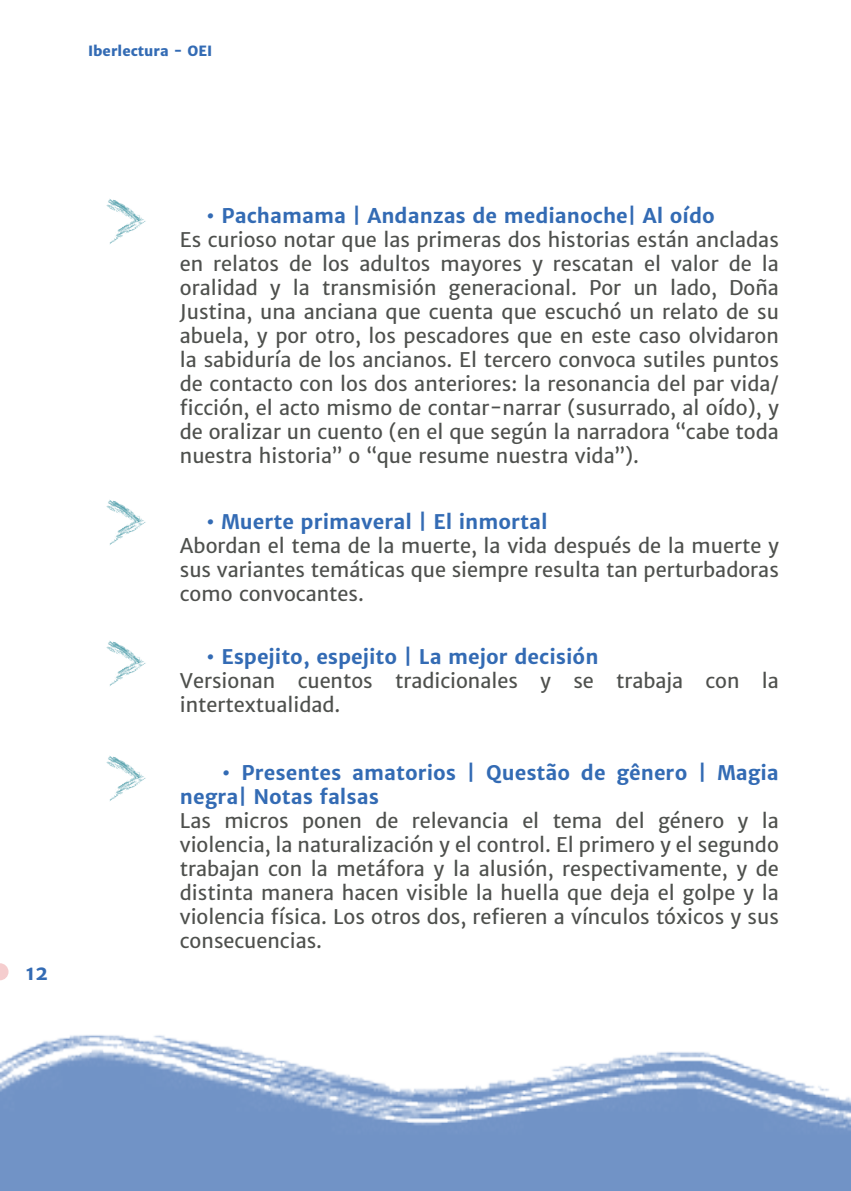
<style>
.page{position:relative;width:851px;height:1191px;background:#fff}
.page>*{position:absolute;margin:0;border:0;box-sizing:border-box;transform-origin:0 0}
.t1{font:20px/24px "Merriweather Sans";color:#4e504d;text-align:justify}
.t2{font:700 20px/24px "Merriweather Sans";color:#336bb4}
.t3{font:800 14px "Merriweather Sans";color:#336bb4}
</style>
<div class="page">
<img style="left:0;top:963px;width:850px;height:228px">
<img style="left:106px;top:198px;width:40px;height:46px">
<img style="left:106px;top:499px;width:40px;height:46px">
<img style="left:106px;top:640px;width:40px;height:46px">
<img style="left:106px;top:755px;width:40px;height:46px">
<p class="t3" style="left:88px;top:43px;width:126px">Iberlectura - OEI</p>
<p class="t2" style="left:25px;top:961px;width:25px">12</p>
<p class="t2" style="left:206px;top:204px;width:510px">• Pachamama | Andanzas de medianoche| Al oído</p>
<p class="t1" style="left:180px;top:228px;width:600px">Es curioso notar que las primeras dos historias están ancladas en relatos de los adultos mayores y rescatan el valor de la oralidad y la transmisión generacional. Por un lado, Doña Justina, una anciana que cuenta que escuchó un relato de su abuela, y por otro, los pescadores que en este caso olvidaron la sabiduría de los ancianos. El tercero convoca sutiles puntos de contacto con los dos anteriores: la resonancia del par vida/ ficción, el acto mismo de contar-narrar (susurrado, al oído), y de oralizar un cuento (en el que según la narradora “cabe toda nuestra historia” o “que resume nuestra vida”).</p>
<p class="t2" style="left:206px;top:510px;width:343px">• Muerte primaveral | El inmortal</p>
<p class="t1" style="left:180px;top:534px;width:600px">Abordan el tema de la muerte, la vida después de la muerte y sus variantes temáticas que siempre resulta tan perturbadoras como convocantes.</p>
<p class="t2" style="left:206px;top:645px;width:394px">• Espejito, espejito | La mejor decisión</p>
<p class="t1" style="left:180px;top:669px;width:600px">Versionan cuentos tradicionales y se trabaja con la intertextualidad.</p>
<p class="t2" style="left:180px;top:761px;width:600px;text-indent:42px">• Presentes amatorios | Questão de gênero | Magia negra| Notas falsas</p>
<p class="t1" style="left:180px;top:809px;width:600px">Las micros ponen de relevancia el tema del género y la violencia, la naturalización y el control. El primero y el segundo trabajan con la metáfora y la alusión, respectivamente, y de distinta manera hacen visible la huella que deja el golpe y la violencia física. Los otros dos, refieren a vínculos tóxicos y sus consecuencias.</p>
</div>
